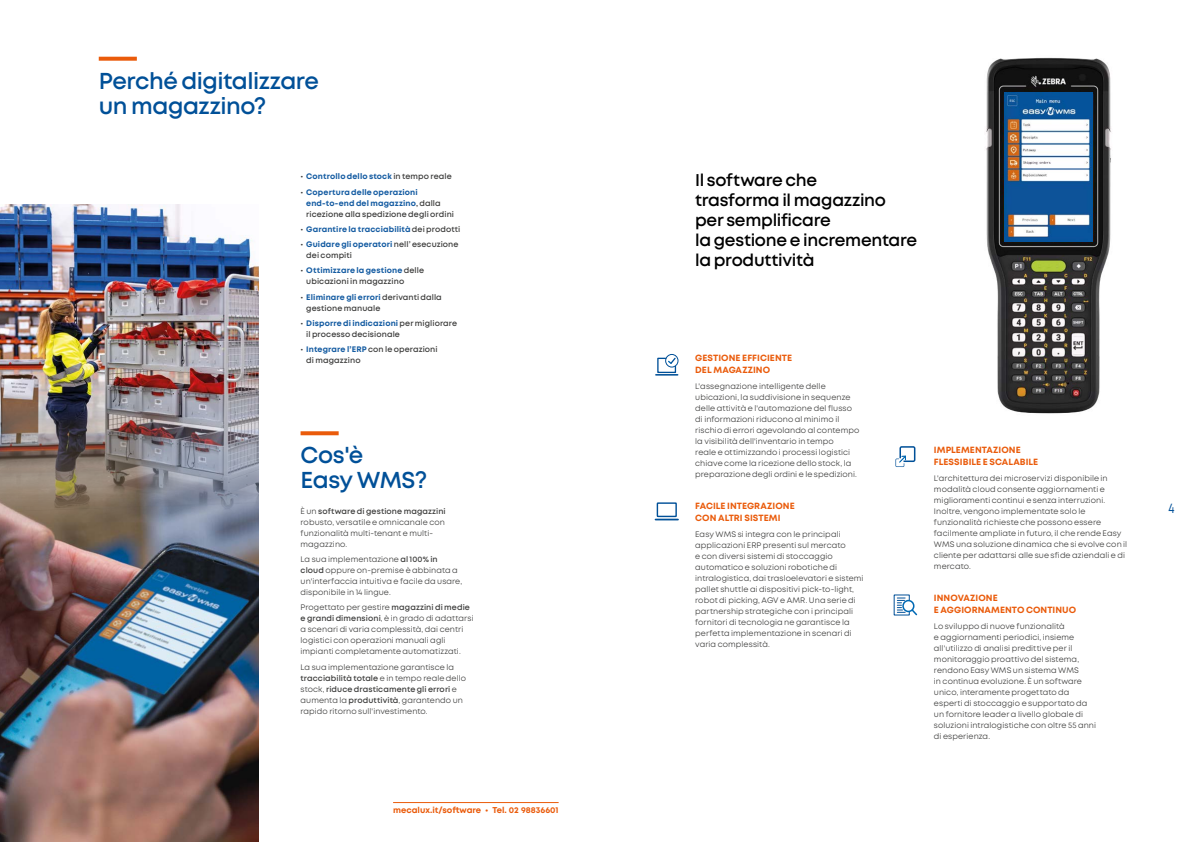
<style>
.page{position:relative;width:1191px;height:842px;background:#fff}
.page>*{position:absolute;margin:0;border:0;box-sizing:border-box;transform-origin:0 0}
.t1{font:600 23px/25px "Mont";letter-spacing:-.02em;color:#005098}
.t2{font:600 17px/20px "Mont";letter-spacing:-.015em;color:#000}
.t3{font:14px "Mont";color:#005098;scale:.8 1}
.t4{font:700 9px/12px "Mont";letter-spacing:.005em;color:#ea5b0b}
.t5{font:700 8.5px "Mont";color:#ea5b0b}
.t6{font:8px/11px "Mont";letter-spacing:.01em;color:#3c3c3b}
.t7{font:600 8px/11px "Mont";letter-spacing:.01em;color:#3c3c3b}
.t8{font:700 8px/11px "Mont";letter-spacing:.015em;color:#155ca2}
.s1{font-weight:600;color:#3c3c3b}
.s2{font-weight:700;color:#155ca2}
.s3{font-weight:600}
</style>
<div class="page">
<hr style="left:393px;top:802px;width:165px;height:1px;background:#ea5b0b">
<img style="left:0;top:528px;width:258px;height:314px">
<img style="left:0;top:205px;width:258px;height:323px">
<svg style="left:99px;top:57px;width:38px;height:4px"></svg>
<svg style="left:300px;top:431px;width:39px;height:4px"></svg>
<svg style="left:893px;top:594px;width:25px;height:22px"></svg>
<hr style="left:656px;top:374px;width:21px;height:2px;background:#005098">
<div style="left:665px;top:354px;width:13px;height:13px;border:1px solid #005098;border-radius:50%"></div>
<svg style="left:657px;top:356px;width:20px;height:18px"></svg>
<div style="left:656px;top:502px;width:21px;height:15px;border:1px solid #005098"></div>
<svg style="left:655px;top:519px;width:23px;height:1px"></svg>
<svg style="left:895px;top:446px;width:20px;height:21px"></svg>
<img style="left:986px;top:57px;width:125px;height:357px">
<img style="left:1004px;top:93px;width:89px;height:149px">
<h1 class="t1" style="left:99px;top:68px;width:222px">Perché digitalizzare un magazzino?</h1>
<p class="t8" style="left:300px;top:171px;width:153px"><span class="s1">•</span> Controllo dello stock <span class="s1">in tempo reale</span></p>
<p class="t8" style="left:306px;top:186px;width:149px;text-indent:-6px"><span class="s1">•</span> Copertura delle operazioni end-to-end del magazzino<span class="s1">, dalla ricezione alla spedizione degli ordini</span></p>
<p class="t8" style="left:300px;top:224px;width:161px"><span class="s1">•</span> Garantire la tracciabilità <span class="s1">dei prodotti</span></p>
<p class="t7" style="left:306px;top:239px;width:154px;text-indent:-6px">• <span class="s2">Guidare gli operatori</span> nell’ esecuzione dei compiti</p>
<p class="t7" style="left:306px;top:265px;width:119px;text-indent:-6px">• <span class="s2">Ottimizzare la gestione</span> delle ubicazioni in magazzino</p>
<p class="t7" style="left:306px;top:291px;width:137px;text-indent:-6px">• <span class="s2">Eliminare gli errori</span> derivanti dalla gestione manuale</p>
<p class="t7" style="left:306px;top:318px;width:152px;text-indent:-6px">• <span class="s2">Disporre di indicazioni</span> per migliorare il processo decisionale</p>
<p class="t7" style="left:306px;top:344px;width:133px;text-indent:-6px">• <span class="s2">Integrare l’ERP</span> con le operazioni di magazzino</p>
<h1 class="t1" style="left:300px;top:443px;width:128px">Cos'è<br>Easy WMS?</h1>
<p class="t6" style="left:300px;top:506px;width:147px">È un <span class="s3">software di gestione magazzini </span>robusto, versatile e omnicanale con funzionalità multi-tenant e multi&shy;magazzino.</p>
<p class="t6" style="left:300px;top:554px;width:163px">La sua implementazione <span class="s3">al 100% in cloud</span> oppure on-premise è abbinata a un'interfaccia intuitiva e facile da usare, disponibile in 14 lingue.</p>
<p class="t6" style="left:300px;top:602px;width:175px">Progettato per gestire <span class="s3">magazzini di medie e grandi dimensioni</span>, è in grado di adattarsi a scenari di varia complessità, dai centri logistici con operazioni manuali agli impianti completamente automatizzati.</p>
<p class="t6" style="left:300px;top:661px;width:167px">La sua implementazione garantisce la <span class="s3">tracciabilità totale</span> e in tempo reale dello stock, <span class="s3">riduce drasticamente gli errori</span> e aumenta la <span class="s3">produttività</span>, garantendo un rapido ritorno sull'investimento.</p>
<p class="t5" style="left:393px;top:804px;width:167px">mecalux.it/software • Tel. 02 98836601</p>
<h2 class="t2" style="left:695px;top:170px;width:224px">Il software che<br>trasforma il magazzino per semplificare<br>la gestione e incrementare la produttività</h2>
<p class="t4" style="left:695px;top:351px;width:98px">GESTIONE EFFICIENTE<br>DEL MAGAZZINO</p>
<p class="t6" style="left:695px;top:380px;width:166px">L'assegnazione intelligente delle ubicazioni, la suddivisione in sequenze delle attività e l'automazione del flusso di informazioni riducono al minimo il rischio di errori agevolando al contempo la visibilità dell'inventario in tempo<br>reale e ottimizzando i processi logistici chiave come la ricezione dello stock, la preparazione degli ordini e le spedizioni.</p>
<p class="t4" style="left:695px;top:500px;width:101px">FACILE INTEGRAZIONE<br>CON ALTRI SISTEMI</p>
<p class="t6" style="left:695px;top:529px;width:170px">Easy WMS si integra con le principali applicazioni ERP presenti sul mercato<br>e con diversi sistemi di stoccaggio automatico e soluzioni robotiche di intralogistica, dai trasloelevatori e sistemi pallet shuttle ai dispositivi pick-to-light, robot di picking, AGV e AMR. Una serie di partnership strategiche con i principali fornitori di tecnologia ne garantisce la perfetta implementazione in scenari di varia complessità.</p>
<p class="t4" style="left:934px;top:444px;width:106px">IMPLEMENTAZIONE<br>FLESSIBILE E SCALABILE</p>
<p class="t6" style="left:934px;top:472px;width:195px">L'architettura dei microservizi disponibile in modalità cloud consente aggiornamenti e miglioramenti continui e senza interruzioni.<br>Inoltre, vengono implementate solo le funzionalità richieste che possono essere facilmente ampliate in futuro, il che rende Easy WMS una soluzione dinamica che si evolve con il cliente per adattarsi alle sue sfide aziendali e di mercato.</p>
<p class="t4" style="left:934px;top:592px;width:144px">INNOVAZIONE<br>E AGGIORNAMENTO CONTINUO</p>
<p class="t6" style="left:934px;top:621px;width:164px">Lo sviluppo di nuove funzionalità<br>e aggiornamenti periodici, insieme all'utilizzo di analisi predittive per il monitoraggio proattivo del sistema, rendono Easy WMS un sistema WMS<br>in continua evoluzione. È un software unico, interamente progettato da esperti di stoccaggio e supportato da un fornitore leader a livello globale di soluzioni intralogistiche con oltre 55 anni di esperienza.</p>
<h3 class="t3" style="left:1168px;top:499px;width:9px">4</h3>
</div>
